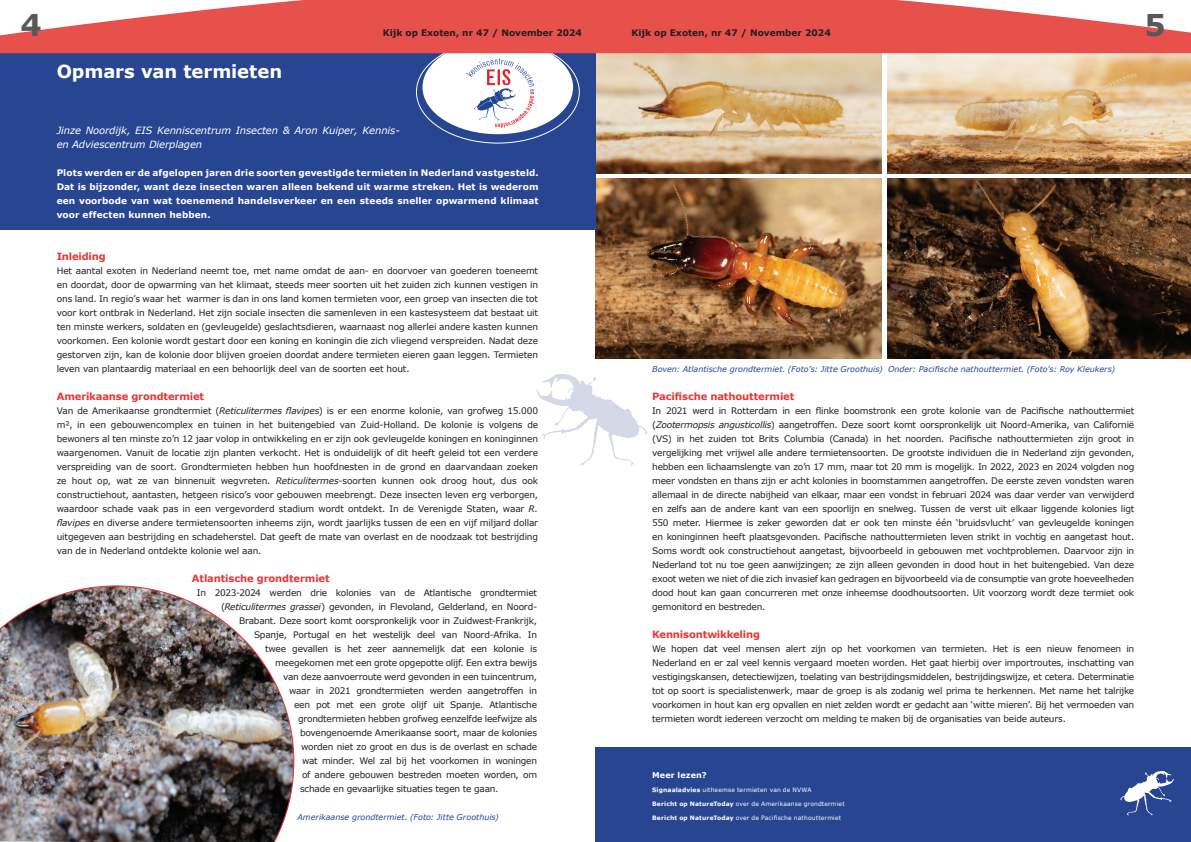
<style>
.page{position:relative;width:1191px;height:842px;background:#fff}
.page>*{position:absolute;margin:0;border:0;box-sizing:border-box;transform-origin:0 0}
.t1{font:700 30px "Verdana";color:#595859}
.t2{font:700 18px "Verdana";letter-spacing:-.005em;color:#fff}
.t3{font:700 10px "Verdana";letter-spacing:-.015em;color:#e73735}
.t4{font:italic 10px/14px "Verdana";letter-spacing:-.01em;color:#fff}
.t5{font:9px/14px "Verdana";letter-spacing:-.02em;color:#231f20;text-align:justify}
.t6{font:700 9px/14px "Verdana";letter-spacing:.01em;color:#fff;text-align:justify}
.t7{font:700 9px "Verdana";color:#231f20}
.t8{font:italic 8px "Verdana";color:#274591}
.t9{font:700 8px "Verdana";letter-spacing:.02em;color:#fff}
.t10{font:6px "Verdana";letter-spacing:.025em;color:#fff}
.s1{font-style:italic}
.s2{font-weight:700}
</style>
<div class="page">
<img style="left:536px;top:374px;width:112px;height:92px">
<img style="left:0;top:585px;width:294px;height:257px">
<img style="left:595px;top:53px;width:287px;height:120px">
<img style="left:887px;top:54px;width:304px;height:119px">
<img style="left:595px;top:178px;width:287px;height:180px">
<img style="left:887px;top:178px;width:304px;height:180px">
<div style="left:0;top:51px;width:595px;height:179px;background:#274591"></div>
<div style="left:422px;top:40px;width:151px;height:94px;background:#fff;border-radius:50%"></div>
<svg style="left:0;top:0;width:433px;height:53px"></svg>
<svg style="left:433px;top:0;width:758px;height:53px;background:#ea635f"></svg>
<img style="left:466px;top:59px;width:67px;height:68px">
<div style="left:595px;top:748px;width:596px;height:94px;background:#274591"></div>
<img style="left:1120px;top:771px;width:54px;height:45px">
<hr style="left:652px;top:792px;width:48px;height:1px;background:#3853a3">
<h1 class="t1" style="left:21px;top:6px;width:23px">4</h1>
<h2 class="t2" style="left:57px;top:60px;width:227px">Opmars van termieten</h2>
<p class="t7" style="left:383px;top:27px;width:201px">Kijk op Exoten, nr 47 / November 2024</p>
<p class="t7" style="left:631px;top:27px;width:201px">Kijk op Exoten, nr 47 / November 2024</p>
<h1 class="t1" style="left:1144px;top:6px;width:23px">5</h1>
<p class="t4" style="left:57px;top:123px;width:345px">Jinze Noordijk, EIS Kenniscentrum Insecten &amp; Aron Kuiper, Kennis&shy;en Adviescentrum Dierplagen</p>
<p class="t6" style="left:57px;top:166px;width:483px">Plots werden er de afgelopen jaren drie soorten gevestigde termieten in Nederland vastgesteld.<br>Dat is bijzonder, want deze insecten waren alleen bekend uit warme streken. Het is wederom een voorbode van wat toenemend handelsverkeer en een steeds sneller opwarmend klimaat voor effecten kunnen hebben.</p>
<p class="t3" style="left:57px;top:250px;width:51px">Inleiding</p>
<p class="t5" style="left:57px;top:264px;width:483px">Het aantal exoten in Nederland neemt toe, met name omdat de aan- en doorvoer van goederen toeneemt en doordat, door de opwarming van het klimaat, steeds meer soorten uit het zuiden zich kunnen vestigen in ons land. In regio’s waar het warmer is dan in ons land komen termieten voor, een groep van insecten die tot voor kort ontbrak in Nederland. Het zijn sociale insecten die samenleven in een kastesysteem dat bestaat uit ten minste werkers, soldaten en (gevleugelde) geslachtsdieren, waarnaast nog allerlei andere kasten kunnen voorkomen. Een kolonie wordt gestart door een koning en koningin die zich vliegend verspreiden. Nadat deze gestorven zijn, kan de kolonie door blijven groeien doordat andere termieten eieren gaan leggen. Termieten leven van plantaardig materiaal en een behoorlijk deel van de soorten eet hout.</p>
<p class="t3" style="left:57px;top:390px;width:149px">Amerikaanse grondtermiet</p>
<p class="t5" style="left:57px;top:404px;width:483px">Van de Amerikaanse grondtermiet (<span class="s1">Reticulitermes flavipes</span>) is er een enorme kolonie, van grofweg 15.000 m², in een gebouwencomplex en tuinen in het buitengebied van Zuid-Holland. De kolonie is volgens de bewoners al ten minste zo’n 12 jaar volop in ontwikkeling en er zijn ook gevleugelde koningen en koninginnen waargenomen. Vanuit de locatie zijn planten verkocht. Het is onduidelijk of dit heeft geleid tot een verdere verspreiding van de soort. Grondtermieten hebben hun hoofdnesten in de grond en daarvandaan zoeken ze hout op, wat ze van binnenuit wegvreten. <span class="s1">Reticulitermes</span>-soorten kunnen ook droog hout, dus ook constructiehout, aantasten, hetgeen risico’s voor gebouwen meebrengt. Deze insecten leven erg verborgen, waardoor schade vaak pas in een vergevorderd stadium wordt ontdekt. In de Verenigde Staten, waar <span class="s1">R. flavipes</span> en diverse andere termietensoorten inheems zijn, wordt jaarlijks tussen de een en vijf miljard dollar uitgegeven aan bestrijding en schadeherstel. Dat geeft de mate van overlast en de noodzaak tot bestrijding van de in Nederland ontdekte kolonie wel aan.</p>
<p class="t3" style="left:192px;top:572px;width:139px">Atlantische grondtermiet</p>
<p class="t5" style="left:197px;top:586px;width:342px">In 2023-2024 werden drie kolonies van de Atlantische grondtermiet</p>
<p class="t5" style="left:221px;top:600px;width:318px">(<span class="s1">Reticulitermes grassei</span>) gevonden, in Flevoland, Gelderland, en Noord-</p>
<p class="t5" style="left:239px;top:614px;width:300px">Brabant. Deze soort komt oorspronkelijk voor in Zuidwest-Frankrijk,</p>
<p class="t5" style="left:254px;top:628px;width:285px">Spanje, Portugal en het westelijk deel van Noord-Afrika. In</p>
<p class="t5" style="left:265px;top:642px;width:274px">twee gevallen is het zeer aannemelijk dat een kolonie is</p>
<p class="t5" style="left:275px;top:656px;width:264px">meegekomen met een grote opgepotte olijf. Een extra bewijs</p>
<p class="t5" style="left:283px;top:670px;width:256px">van deze aanvoerroute werd gevonden in een tuincentrum,</p>
<p class="t5" style="left:289px;top:684px;width:250px">waar in 2021 grondtermieten werden aangetroffen in</p>
<p class="t5" style="left:294px;top:698px;width:245px">een pot met een grote olijf uit Spanje. Atlantische</p>
<p class="t5" style="left:298px;top:712px;width:241px">grondtermieten hebben grofweg eenzelfde leefwijze als</p>
<p class="t5" style="left:300px;top:726px;width:239px">bovengenoemde Amerikaanse soort, maar de kolonies</p>
<p class="t5" style="left:301px;top:740px;width:238px">worden niet zo groot en dus is de overlast en schade</p>
<p class="t5" style="left:302px;top:754px;width:237px">wat minder. Wel zal bij het voorkomen in woningen</p>
<p class="t5" style="left:302px;top:768px;width:236px">of andere gebouwen bestreden moeten worden, om</p>
<p class="t5" style="left:300px;top:782px;width:200px">schade en gevaarlijke situaties tegen te gaan.</p>
<p class="t8" style="left:297px;top:812px;width:203px">Amerikaanse grondtermiet. (Foto: Jitte Groothuis)</p>
<p class="t8" style="left:652px;top:364px;width:464px">Boven: Atlantische grondtermiet. (Foto’s: Jitte Groothuis) Onder: Pacifische nathouttermiet. (Foto's: Roy Kleukers)</p>
<p class="t3" style="left:652px;top:390px;width:144px">Pacifische nathouttermiet</p>
<p class="t5" style="left:652px;top:404px;width:483px">In 2021 werd in Rotterdam in een flinke boomstronk een grote kolonie van de Pacifische nathouttermiet (<span class="s1">Zootermopsis angusticollis</span>) aangetroffen. Deze soort komt oorspronkelijk uit Noord-Amerika, van Californië (VS) in het zuiden tot Brits Columbia (Canada) in het noorden. Pacifische nathouttermieten zijn groot in vergelijking met vrijwel alle andere termietensoorten. De grootste individuen die in Nederland zijn gevonden, hebben een lichaamslengte van zo’n 17 mm, maar tot 20 mm is mogelijk. In 2022, 2023 en 2024 volgden nog meer vondsten en thans zijn er acht kolonies in boomstammen aangetroffen. De eerste zeven vondsten waren allemaal in de directe nabijheid van elkaar, maar een vondst in februari 2024 was daar verder van verwijderd en zelfs aan de andere kant van een spoorlijn en snelweg. Tussen de verst uit elkaar liggende kolonies ligt 550 meter. Hiermee is zeker geworden dat er ook ten minste één ‘bruidsvlucht’ van gevleugelde koningen en koninginnen heeft plaatsgevonden. Pacifische nathouttermieten leven strikt in vochtig en aangetast hout.<br>Soms wordt ook constructiehout aangetast, bijvoorbeeld in gebouwen met vochtproblemen. Daarvoor zijn in Nederland tot nu toe geen aanwijzingen; ze zijn alleen gevonden in dood hout in het buitengebied. Van deze exoot weten we niet of die zich invasief kan gedragen en bijvoorbeeld via de consumptie van grote hoeveelheden dood hout kan gaan concurreren met onze inheemse doodhoutsoorten. Uit voorzorg wordt deze termiet ook gemonitord en bestreden.</p>
<p class="t3" style="left:652px;top:628px;width:109px">Kennisontwikkeling</p>
<p class="t5" style="left:652px;top:642px;width:483px">We hopen dat veel mensen alert zijn op het voorkomen van termieten. Het is een nieuw fenomeen in Nederland en er zal veel kennis vergaard moeten worden. Het gaat hierbij over importroutes, inschatting van vestigingskansen, detectiewijzen, toelating van bestrijdingsmiddelen, bestrijdingswijze, et cetera. Determinatie tot op soort is specialistenwerk, maar de groep is als zodanig wel prima te herkennen. Met name het talrijke voorkomen in hout kan erg opvallen en niet zelden wordt er gedacht aan ‘witte mieren’. Bij het vermoeden van termieten wordt iedereen verzocht om melding te maken bij de organisaties van beide auteurs.</p>
<p class="t9" style="left:652px;top:770px;width:56px">Meer lezen?</p>
<p class="t10" style="left:652px;top:786px;width:161px"><span class="s2">Signaaladvies</span> uitheemse termieten van de NVWA</p>
<p class="t10" style="left:652px;top:800px;width:194px"><span class="s2">Bericht op NatureToday</span> over de Amerikaanse grondtermiet</p>
<p class="t10" style="left:652px;top:814px;width:190px"><span class="s2">Bericht op NatureToday</span> over de Pacifische nathouttermiet</p>
</div>
